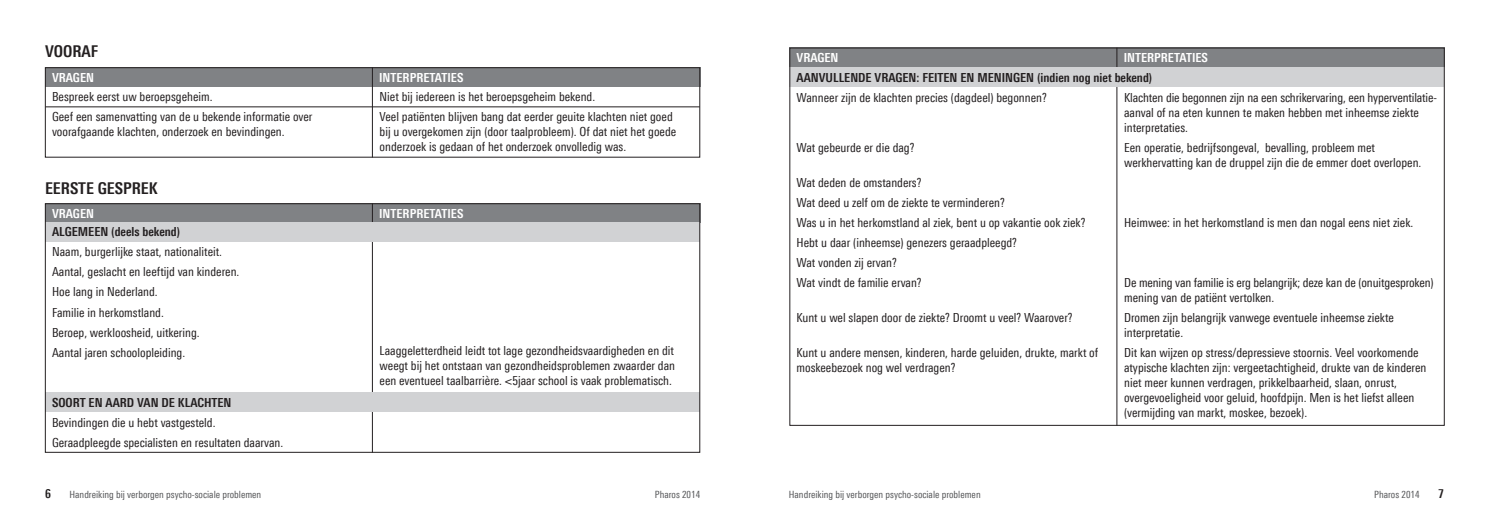
<style>
.page{position:relative;width:1489px;height:525px;background:#fff}
.page>*{position:absolute;margin:0;border:0;box-sizing:border-box;transform-origin:0 0}
.t1{font:700 condensed 16.25px "LT Univers";color:#231f20}
.t2{font:condensed 12.5px/20px "LT Univers";color:#231f20}
.t3{font:700 condensed 12.5px "LT Univers";color:#231f20}
.t4{font:700 condensed 12.5px "LT Univers";color:#fff}
.t5{font:condensed 10px "LT Univers";color:#57585a}
</style>
<div class="page">
<div style="left:45px;top:203px;width:655px;height:20px;background:#808285"></div>
<hr style="left:372px;top:203px;width:1px;height:249px;background:#231f20">
<div style="left:45px;top:222px;width:654px;height:20px;background:#d1d2d4"></div>
<div style="left:45px;top:67px;width:655px;height:20px;background:#808285"></div>
<div style="left:789px;top:48px;width:655px;height:19px;background:#808285"></div>
<hr style="left:372px;top:67px;width:1px;height:90px;background:#231f20">
<hr style="left:1116px;top:48px;width:1px;height:377px;background:#231f20">
<div style="left:45px;top:67px;width:655px;height:90px;border:1px solid #231f20"></div>
<hr style="left:45px;top:106px;width:654px;height:1px;background:#231f20">
<div style="left:45px;top:391px;width:654px;height:20px;background:#d1d2d4"></div>
<div style="left:45px;top:203px;width:655px;height:249px;border:1px solid #231f20"></div>
<div style="left:789px;top:67px;width:655px;height:20px;background:#d1d2d4"></div>
<h1 class="t1" style="left:45px;top:41px;width:55px">VOORAF</h1>
<p class="t4" style="left:52px;top:70px;width:43px">VRAGEN</p>
<p class="t4" style="left:379px;top:70px;width:86px">INTERPRETATIES</p>
<p class="t2" style="left:52px;top:87px;width:262px">Bespreek eerst uw beroepsgeheim.<br>Geef een samenvatting van de u bekende informatie over</p>
<p class="t2" style="left:52px;top:122px;width:234px">voorafgaande klachten, onderzoek en bevindingen.</p>
<h1 class="t1" style="left:45px;top:178px;width:114px">EERSTE GESPREK</h1>
<p class="t2" style="left:379px;top:87px;width:294px">Niet bij iedereen is het beroepsgeheim bekend.<br>Veel patiënten blijven bang dat eerder geuite klachten niet goed</p>
<p class="t2" style="left:379px;top:124px;width:298px;line-height:15px">bij u overgekomen zijn (door taalprobleem). Of dat niet het goede onderzoek is gedaan of het onderzoek onvolledig was.</p>
<p class="t4" style="left:52px;top:206px;width:43px">VRAGEN</p>
<p class="t4" style="left:379px;top:206px;width:86px">INTERPRETATIES</p>
<p class="t3" style="left:52px;top:224px;width:130px">ALGEMEEN (deels bekend)</p>
<p class="t2" style="left:52px;top:242px;width:189px">Naam, burgerlijke staat, nationaliteit.<br>Aantal, geslacht en leeftijd van kinderen.<br>Hoe lang in Nederland.<br>Familie in herkomstland.<br>Beroep, werkloosheid, uitkering.<br>Aantal jaren schoolopleiding.</p>
<p class="t3" style="left:52px;top:394px;width:181px">SOORT EN AARD VAN DE KLACHTEN</p>
<p class="t2" style="left:52px;top:412px;width:233px">Bevindingen die u hebt vastgesteld.<br>Geraadpleegde specialisten en resultaten daarvan.</p>
<p class="t2" style="left:379px;top:343px;width:297px;line-height:15px;text-align:justify">Laaggeletterdheid leidt tot lage gezondheidsvaardigheden en dit weegt bij het ontstaan van gezondheidsproblemen zwaarder dan een eventueel taalbarrière. &lt;5jaar school is vaak problematisch.</p>
<p class="t4" style="left:796px;top:50px;width:43px">VRAGEN</p>
<p class="t4" style="left:1123px;top:50px;width:86px">INTERPRETATIES</p>
<p class="t3" style="left:796px;top:70px;width:357px">AANVULLENDE VRAGEN: FEITEN EN MENINGEN (indien nog niet bekend)</p>
<p class="t2" style="left:796px;top:87px;width:252px">Wanneer zijn de klachten precies (dagdeel) begonnen?</p>
<p class="t2" style="left:796px;top:137px;width:119px">Wat gebeurde er die dag?</p>
<p class="t2" style="left:796px;top:172px;width:290px">Wat deden de omstanders?<br>Wat deed u zelf om de ziekte te verminderen?<br>Was u in het herkomstland al ziek, bent u op vakantie ook ziek?<br>Hebt u daar (inheemse) genezers geraadpleegd?<br>Wat vonden zij ervan?<br>Wat vindt de familie ervan?</p>
<p class="t2" style="left:796px;top:307px;width:278px">Kunt u wel slapen door de ziekte? Droomt u veel? Waarover?</p>
<p class="t2" style="left:796px;top:345px;width:303px;line-height:15px">Kunt u andere mensen, kinderen, harde geluiden, drukte, markt of moskeebezoek nog wel verdragen?</p>
<p class="t2" style="left:1124px;top:90px;width:314px;line-height:15px">Klachten die begonnen zijn na een schrikervaring, een hyperventilatie&shy;aanval of na eten kunnen te maken hebben met inheemse ziekte interpretaties.</p>
<p class="t2" style="left:1124px;top:140px;width:299px;line-height:15px">Een operatie, bedrijfsongeval, bevalling, probleem met werkhervatting kan de druppel zijn die de emmer doet overlopen.</p>
<p class="t2" style="left:1124px;top:212px;width:291px">Heimwee: in het herkomstland is men dan nogal eens niet ziek.</p>
<p class="t2" style="left:1124px;top:275px;width:311px;line-height:15px">De mening van familie is erg belangrijk; deze kan de (onuitgesproken) mening van de patiënt vertolken.</p>
<p class="t2" style="left:1124px;top:310px;width:271px;line-height:15px">Dromen zijn belangrijk vanwege eventuele inheemse ziekte interpretatie.</p>
<p class="t2" style="left:1124px;top:345px;width:304px;line-height:15px">Dit kan wijzen op stress/depressieve stoornis. Veel voorkomende atypische klachten zijn: vergeetachtigheid, drukte van de kinderen niet meer kunnen verdragen, prikkelbaarheid, slaan, onrust, overgevoeligheid voor geluid, hoofdpijn. Men is het liefst alleen (vermijding van markt, moskee, bezoek).</p>
<p class="t3" style="left:45px;top:485px;width:7px">6</p>
<p class="t5" style="left:69px;top:488px;width:193px">Handreiking bij verborgen psycho-sociale problemen</p>
<p class="t5" style="left:654px;top:488px;width:47px">Pharos 2014</p>
<p class="t5" style="left:788px;top:488px;width:193px">Handreiking bij verborgen psycho-sociale problemen</p>
<p class="t5" style="left:1373px;top:488px;width:47px">Pharos 2014</p>
<p class="t3" style="left:1437px;top:485px;width:7px">7</p>
</div>
